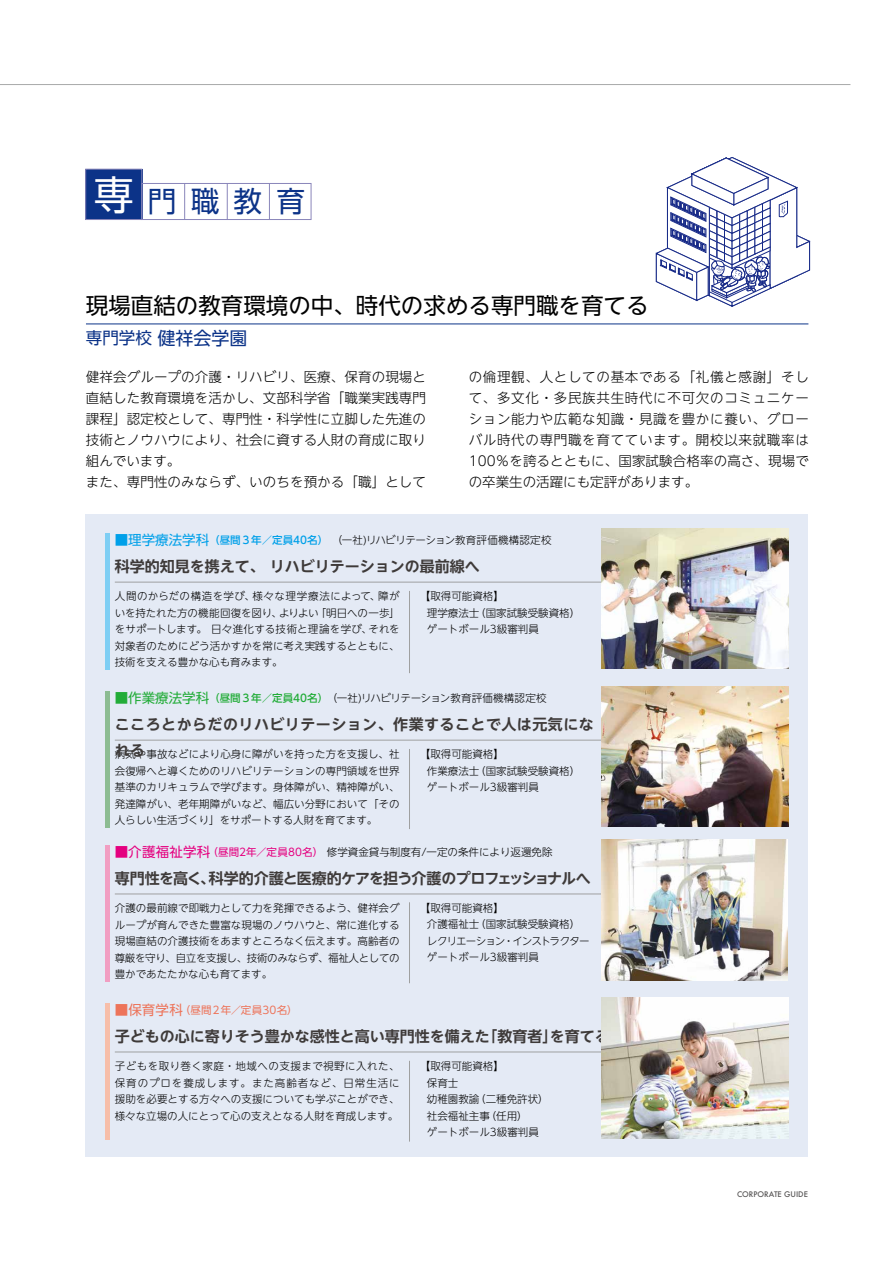
<style>
.page{position:relative;width:893px;height:1263px;background:#fff}
.page>*{position:absolute;margin:0;border:0;box-sizing:border-box;transform-origin:0 0}
.t1{font:28.65px "UD Shin Go NT Pro";color:#0c3388}
.t2{font:22.5px "UD Shin Go NT Pro";color:#000}
.t3{font:18px "UD Shin Go NT Pro";color:#0c3388}
.t4{font:700 15px "UD Shin Go NT Pro De";color:#3e3a39}
.t5{font:700 15px "UD Shin Go NT Pro De";letter-spacing:-.055em;color:#3e3a39}
.t6{font:700 15px/25.5px "UD Shin Go NT Pro De";letter-spacing:.03em;color:#3e3a39}
.t7{font:300 13.5px/21px "UD Shin Go NT Pro";letter-spacing:.01em;color:#000}
.t8{font:300 10.5px/16.5px "UD Shin Go NT Pro";color:#000;text-align:justify}
.t9{font:10.5px "UD Shin Go NT Pro";letter-spacing:.01em;color:#ed745a}
.t10{font:500 7.5px "Futura";color:#595757}
.s1{font-size:39.9px;color:#fff}
.s2{font-size:16.5px}
.s3{font-weight:400;font-size:13.5px;color:#00a0e9}
.s4{font-weight:500;color:#00a0e9}
.s5{font-weight:400;font-size:13.5px;color:#22ac38}
.s6{font-weight:500;color:#22ac38}
.s7{font-weight:400;font-size:13.5px;color:#e4007f}
.s8{font-weight:400;color:#e4007f}
.s9{font-size:13.5px}
</style>
<div class="page">
<div style="left:85px;top:514px;width:722px;height:642px;background:#e4eaf5"></div>
<svg style="left:0;top:84px;width:850px;height:1px"></svg>
<hr style="left:115px;top:582px;width:670px;height:1px;background:#9fa0a0">
<img style="left:602px;top:528px;width:186px;height:140px">
<hr style="left:105px;top:533px;width:4px;height:136px;background:#7ecef4">
<hr style="left:115px;top:740px;width:670px;height:1px;background:#9fa0a0">
<img style="left:602px;top:686px;width:186px;height:140px">
<hr style="left:105px;top:691px;width:4px;height:136px;background:#8cbc92">
<hr style="left:409px;top:591px;width:1px;height:82px;background:#9fa0a0">
<hr style="left:409px;top:749px;width:1px;height:80px;background:#9fa0a0">
<svg style="left:656px;top:157px;width:154px;height:150px"></svg>
<hr style="left:115px;top:894px;width:670px;height:1px;background:#9fa0a0">
<img style="left:601px;top:840px;width:187px;height:140px">
<hr style="left:105px;top:845px;width:4px;height:136px;background:#f19ec2">
<hr style="left:115px;top:1052px;width:670px;height:1px;background:#9fa0a0">
<img style="left:602px;top:998px;width:186px;height:140px">
<hr style="left:105px;top:1003px;width:4px;height:136px;background:#f7bea9">
<hr style="left:409px;top:902px;width:1px;height:81px;background:#9fa0a0">
<hr style="left:409px;top:1061px;width:1px;height:80px;background:#9fa0a0">
<hr style="left:86px;top:324px;width:722px;height:1px;background:#0c3388">
<div style="left:85px;top:170px;width:57px;height:50px;background:#0c3388"></div>
<div style="left:85px;top:169px;width:57px;height:51px;border:1px solid #8a86ba"></div>
<div style="left:141px;top:183px;width:171px;height:37px;border:1px solid #8a86ba"></div>
<hr style="left:184px;top:183px;width:1px;height:37px;background:#8a86ba">
<hr style="left:227px;top:183px;width:1px;height:37px;background:#8a86ba">
<hr style="left:269px;top:183px;width:1px;height:37px;background:#8a86ba">
<h1 class="t1" style="left:94px;top:178px;width:213px"><span class="s1">専</span>門職教育</h1>
<h2 class="t2" style="left:86px;top:287px;width:564px">現場直結の教育環境の中、時代の求める専門職を育てる</h2>
<h3 class="t3" style="left:86px;top:323px;width:163px"><span class="s2">専門学校</span> 健祥会学園</h3>
<p class="t7" style="left:86px;top:366px;width:342px">健祥会グループの介護・リハビリ、医療、保育の現場と直結した教育環境を活かし、文部科学省「職業実践専門課程」認定校として、専門性・科学性に立脚した先進の技術とノウハウにより、社会に資する人財の育成に取り組んでいます。<br>また、専門性のみならず、いのちを預かる「職」として</p>
<p class="t7" style="left:469px;top:366px;width:342px;text-align:justify">の倫理観、人としての基本である「礼儀と感謝」そして、多文化・多民族共生時代に不可欠のコミュニケーション能力や広範な知識・見識を豊かに養い、グローバル時代の専門職を育てています。開校以来就職率は100％を誇るとともに、国家試験合格率の高さ、現場での卒業生の活躍にも定評があります。</p>
<p class="t8" style="left:115px;top:531px;width:438px"><span class="s3">■理学療法学科</span><span class="s4">（昼間３年／定員40名）</span>（一社)リハビリテーション教育評価機構認定校</p>
<h3 class="t4" style="left:115px;top:554px;width:366px">科学的知見を携えて、 リハビリテーションの最前線へ</h3>
<p class="t8" style="left:115px;top:587px;width:286px">人間のからだの構造を学び、様々な理学療法によって、障がいを持たれた方の機能回復を図り、よりよい「明日への一歩」をサポートします。日々進化する技術と理論を学び、それを対象者のためにどう活かすかを常に考え実践するとともに、技術を支える豊かな心も育みます。</p>
<p class="t8" style="left:427px;top:587px;width:155px;text-align:left;text-indent:-7px">【取得可能資格】<br>理学療法士（国家試験受験資格）ゲートボール3級審判員</p>
<p class="t8" style="left:115px;top:689px;width:433px"><span class="s5">■作業療法学科</span><span class="s6">（昼間３年／定員40名）</span>（一社)リハビリテーション教育評価機構認定校</p>
<h3 class="t6" style="left:115px;top:711px;width:480px">こころとからだのリハビリテーション、作業することで人は元気になれる</h3>
<p class="t8" style="left:115px;top:745px;width:286px">病気や事故などにより心身に障がいを持った方を支援し、社会復帰へと導くためのリハビリテーションの専門領域を世界基準のカリキュラムで学びます。身体障がい、精神障がい、発達障がい、老年期障がいなど、幅広い分野において「その人らしい生活づくり」をサポートする人財を育てます。</p>
<p class="t8" style="left:427px;top:745px;width:155px;text-align:left;text-indent:-7px">【取得可能資格】<br>作業療法士（国家試験受験資格）ゲートボール3級審判員</p>
<p class="t8" style="left:115px;top:843px;width:439px"><span class="s7">■介護福祉学科</span><span class="s8">（昼間2年／定員80名）</span> 修学資金貸与制度有/一定の条件により返還免除</p>
<h3 class="t5" style="left:115px;top:866px;width:478px">専門性を高く、科学的介護と医療的ケアを担う介護のプロフェッショナルへ</h3>
<p class="t8" style="left:115px;top:899px;width:286px">介護の最前線で即戦力として力を発揮できるよう、健祥会グループが育んできた豊富な現場のノウハウと、常に進化する現場直結の介護技術をあますところなく伝えます。高齢者の尊厳を守り、自立を支援し、技術のみならず、福祉人としての豊かであたたかな心も育てます。</p>
<p class="t8" style="left:427px;top:899px;width:164px;text-align:left;text-indent:-7px">【取得可能資格】<br>介護福祉士（国家試験受験資格）レクリエーション・インストラクターゲートボール3級審判員</p>
<p class="t9" style="left:115px;top:1001px;width:184px"><span class="s9">■保育学科</span>（昼間２年／定員30名）</p>
<h3 class="t4" style="left:115px;top:1024px;width:496px">子どもの心に寄りそう豊かな感性と高い専門性を備えた｢教育者｣を育てる</h3>
<p class="t8" style="left:115px;top:1057px;width:286px">子どもを取り巻く家庭・地域への支援まで視野に入れた、保育のプロを養成します。また高齢者など、日常生活に援助を必要とする方々への支援についても学ぶことができ、様々な立場の人にとって心の支えとなる人財を育成します。</p>
<p class="t8" style="left:427px;top:1057px;width:123px;text-align:left;text-indent:-7px">【取得可能資格】<br>保育士<br>幼稚園教諭（二種免許状）社会福祉主事（任用）<br>ゲートボール3級審判員</p>
<p class="t10" style="left:737px;top:1189px;width:72px">CORPORATE GUIDE</p>
</div>
